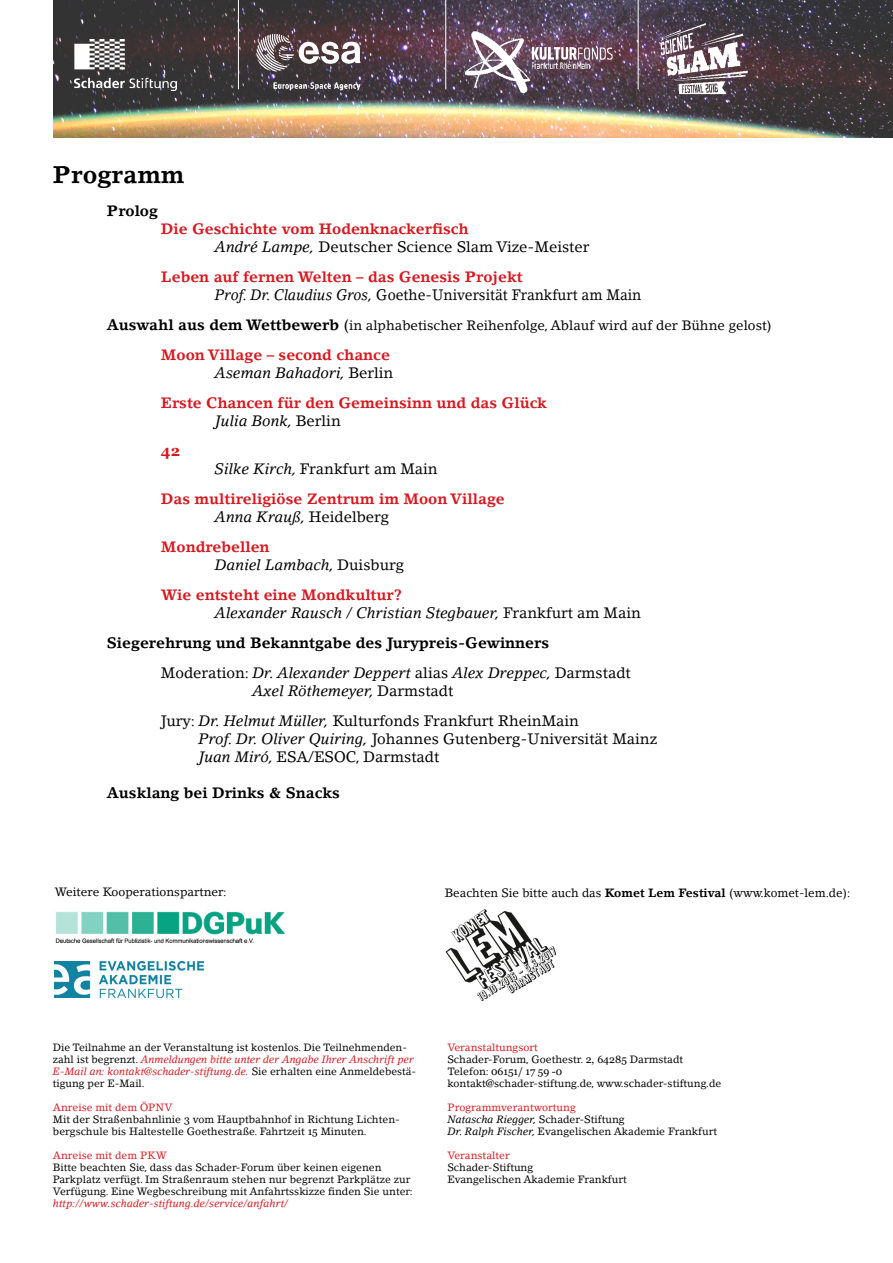
<style>
.page{position:relative;width:893px;height:1263px;background:#fff}
.page>*{position:absolute;margin:0;border:0;box-sizing:border-box;transform-origin:0 0}
.t1{font:700 24px "Lino Letter Std";color:#000}
.t2{font:700 15px/18px "Lino Letter Std";color:#d71920}
.t3{font:15px/18px "Lino Letter Std";color:#000}
.t4{font:700 15px/30px "Lino Letter Std";color:#000}
.t5{font:italic 15px/18px "Lino Letter Std";color:#000}
.t6{font:700 15px "Georgia";color:#d71920}
.t7{font:13.5px "Lino Letter Std";color:#000}
.t8{font:12px "Lino Letter Std";color:#000}
.t9{font:10.5px/12px "Lino Letter Std";color:#000}
.t10{font:italic 10.5px "Lino Letter Std";color:#d71920}
.t11{font:10.5px "Lino Letter Std";color:#d71920}
.t12{font:10.5px "Georgia";color:#000}
.s1{font-weight:400;font-style:italic;color:#000}
.s2{font-weight:400;color:#000}
.s3{font-weight:700;font-size:15px}
.s4{font-size:15px}
.s5{font-weight:400;font-style:italic}
.s6{font-weight:400}
.s7{font-style:normal}
.s8{font-style:italic}
.s9{font-weight:700}
.s10{font-style:italic;color:#d71920}
.s11{color:#d71920}
.s12{font-family:"Georgia"}
.s13{font-family:"Lino Letter Std"}
</style>
<div class="page">
<img style="left:54px;top:0;width:839px;height:138px">
<img style="left:74px;top:39px;width:102px;height:51px">
<hr style="left:238px;top:0;width:1px;height:89px;background:#fff">
<img style="left:244px;top:21px;width:128px;height:81px">
<hr style="left:445px;top:0;width:1px;height:89px;background:#fff">
<img style="left:635px;top:23px;width:127px;height:77px">
<img style="left:466px;top:23px;width:153px;height:69px">
<hr style="left:638px;top:0;width:1px;height:89px;background:#fff">
<img style="left:55px;top:911px;width:231px;height:32px">
<img style="left:54px;top:962px;width:149px;height:35px">
<img style="left:445px;top:909px;width:112px;height:92px">
<h1 class="t1" style="left:53px;top:160px;width:133px">Programm</h1>
<h2 class="t4" style="left:107px;top:196px;width:53px">Prolog</h2>
<h2 class="t2" style="left:215px;top:220px;width:376px;text-indent:-54px">Die Geschichte vom Hodenknackerfisch<br><span class="s1">André Lampe,</span> <span class="s2">Deutscher Science Slam Vize-Meister</span></h2>
<h2 class="t2" style="left:215px;top:268px;width:428px;text-indent:-54px">Leben auf fernen Welten – das Genesis Projekt<br><span class="s1">Prof. Dr. Claudius Gros,</span> <span class="s2">Goethe-Universität Frankfurt am Main</span></h2>
<p class="t7" style="left:107px;top:317px;width:667px"><span class="s3">Auswahl aus dem Wettbewerb</span> <span class="s4">(</span>in alphabetischer Reihenfolge, Ablauf wird auf der Bühne gelost)</p>
<h2 class="t2" style="left:161px;top:346px;width:234px;text-align:right">Moon Village – second chance<br><span class="s1">Aseman Bahadori,</span> <span class="s2">Berlin</span></h2>
<h2 class="t2" style="left:215px;top:394px;width:334px;text-indent:-54px">Erste Chancen für den Gemeinsinn und das Glück<br><span class="s1">Julia Bonk,</span> <span class="s2">Berlin</span></h2>
<h2 class="t6" style="left:161px;top:441px;width:21px">42</h2>
<h2 class="t2" style="left:161px;top:454px;width:345px;line-height:30px;text-indent:54px"><span class="s1">Silke Kirch,</span> <span class="s2">Frankfurt am Main<br></span>Das multireligiöse Zentrum im Moon Village</h2>
<h2 class="t2" style="left:161px;top:502px;width:230px;line-height:30px;text-indent:54px"><span class="s1">Anna Krauß,</span> <span class="s2">Heidelberg<br></span>Mondrebellen</h2>
<h2 class="t2" style="left:161px;top:550px;width:245px;line-height:30px;text-align:right"><span class="s1">Daniel Lambach,</span> <span class="s2">Duisburg<br></span>Wie entsteht eine Mondkultur?</h2>
<h2 class="t4" style="left:107px;top:598px;width:535px;text-indent:108px"><span class="s5">Alexander Rausch / Christian Stegbauer,</span> <span class="s6">Frankfurt am Main<br></span>Siegerehrung und Bekanntgabe des Jurypreis-Gewinners</h2>
<h2 class="t5" style="left:252px;top:664px;width:380px;text-indent:-92px"><span class="s7">Moderation:</span> Dr. Alexander Deppert <span class="s7">alias</span> Alex Dreppec, <span class="s7">Darmstadt<br></span>Axel Röthemeyer, <span class="s7">Darmstadt</span></h2>
<h2 class="t3" style="left:198px;top:712px;width:460px;text-indent:-38px">Jury: <span class="s8">Dr. Helmut Müller,</span> Kulturfonds Frankfurt RheinMain<br><span class="s8">Prof. Dr. Oliver Quiring,</span> Johannes Gutenberg-Universität Mainz<br><span class="s8">Juan Miró,</span> ESA/ESOC, Darmstadt</h2>
<h2 class="t4" style="left:107px;top:778px;width:234px">Ausklang bei Drinks &amp; Snacks</h2>
<p class="t8" style="left:54px;top:885px;width:174px">Weitere Kooperationspartner:</p>
<p class="t8" style="left:445px;top:885px;width:407px">Beachten Sie bitte auch das <span class="s9">Komet Lem Festival</span> (www.komet-lem.de):</p>
<p class="t9" style="left:53px;top:1042px;width:365px">Die Teilnahme an der Veranstaltung ist kostenlos. Die Teilnehmenden&shy;zahl ist begrenzt. <span class="s10">Anmeldungen bitte unter der Angabe Ihrer Anschrift per E-Mail an: kontakt@schader-stiftung.de.</span> Sie erhalten eine Anmeldebestä&shy;tigung per E-Mail.</p>
<p class="t9" style="left:53px;top:1102px;width:349px"><span class="s11">Anreise mit dem ÖPNV<br></span>Mit der Straßenbahnlinie <span class="s12">3</span> vom Hauptbahnhof in Richtung Lichten&shy;bergschule bis Haltestelle Goethestraße. Fahrtzeit <span class="s12">15</span> Minuten.</p>
<p class="t11" style="left:53px;top:1149px;width:116px">Anreise mit dem PKW</p>
<p class="t9" style="left:53px;top:1162px;width:361px">Bitte beachten Sie, dass das Schader-Forum über keinen eigenen<br>Parkplatz verfügt. Im Straßenraum stehen nur begrenzt Parkplätze zur<br>Verfügung. Eine Wegbeschreibung mit Anfahrtsskizze finden Sie unter:</p>
<p class="t10" style="left:53px;top:1197px;width:237px">http://www.schader-stiftung.de/service/anfahrt/</p>
<p class="t9" style="left:447px;top:1042px;width:237px"><span class="s11">Veranstaltungsort<br></span>Schader-Forum, Goethestr. <span class="s12">2, 64285</span> Darmstadt</p>
<p class="t12" style="left:447px;top:1065px;width:116px"><span class="s13">Telefon:</span> 06151/ 17 59 -0</p>
<p class="t9" style="left:447px;top:1078px;width:276px">kontakt@schader-stiftung.de, www.schader-stiftung.de</p>
<p class="t9" style="left:447px;top:1102px;width:271px"><span class="s11">Programmverantwortung<br></span><span class="s8">Natascha Riegger,</span> Schader-Stiftung<br><span class="s8">Dr. Ralph Fischer,</span> Evangelischen Akademie Frankfurt</p>
<p class="t11" style="left:447px;top:1149px;width:64px">Veranstalter</p>
<p class="t9" style="left:447px;top:1162px;width:181px">Schader-Stiftung<br>Evangelischen Akademie Frankfurt</p>
</div>
